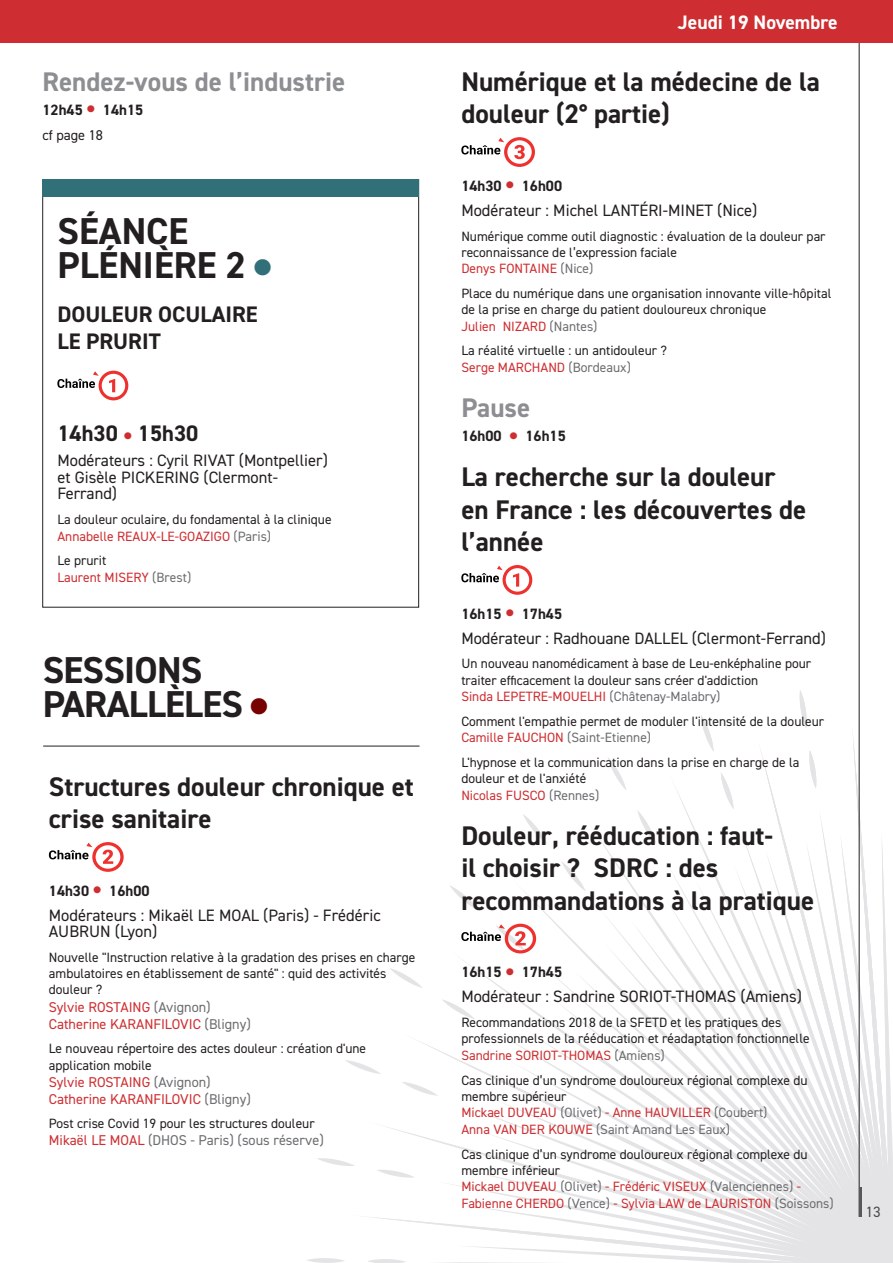
<style>
.page{position:relative;width:893px;height:1263px;background:#fff}
.page>*{position:absolute;margin:0;border:0;box-sizing:border-box;transform-origin:0 0}
.t1{font:700 37.5px/34.5px "DIN2014";letter-spacing:-.02em;color:#231f20}
.t2{font:700 37.5px/34.5px "DIN2014";color:#231f20}
.t3{font:700 27px/32.4px "DIN2014";color:#231f20}
.t4{font:700 27px "DIN2014";color:#8c8e91}
.t5{font:700 22.5px/27px "DIN2014";color:#231f20}
.t6{font:700 19.5px "DIN2014";color:#fff}
.t7{font:16.5px/16.5px "DIN2014";color:#231f20}
.t8{font:700 15px "DIN2014";color:#231f20}
.t9{font:15px "DIN2014";color:#4b4c4d}
.t10{font:14.25px/17.1px "DIN2014";color:#ce2e31}
.t11{font:14.25px "DIN2014";color:#6c6d70}
.t12{font:14.25px "DIN2014";color:#231f20}
.t13{font:13.5px/16.4px "DIN2014";color:#231f20}
.t14{font:13.5px/16.5px "DIN2014";color:#ce2e31}
.s1{font-size:30px;color:#ce2e31}
.s2{color:#317079}
.s3{color:#ce2e31}
.s4{color:#6c6d70}
.s5{color:#231f20}
.s6{color:#700}
</style>
<div class="page">
<hr style="left:859px;top:0;width:1px;height:1217px;background:#231f20">
<div style="left:0;top:0;width:893px;height:43px;background:#ce2e31"></div>
<div style="left:43px;top:179px;width:376px;height:18px;background:#317079"></div>
<svg style="left:57px;top:371px;width:71px;height:29px"></svg>
<hr style="left:43px;top:746px;width:377px;height:1px;background:#231f20">
<svg style="left:49px;top:842px;width:75px;height:30px"></svg>
<svg style="left:461px;top:137px;width:74px;height:30px"></svg>
<svg style="left:461px;top:565px;width:71px;height:30px"></svg>
<svg style="left:306px;top:690px;width:587px;height:573px"></svg>
<h2 class="t4" style="left:43px;top:64px;width:304px">Rendez-vous de l’industrie</h2>
<p class="t8" style="left:43px;top:100px;width:102px">12h45 <span class="s1">•</span> 14h15</p>
<p class="t12" style="left:43px;top:127px;width:62px">cf page 18</p>
<h1 class="t2" style="left:58px;top:213px;width:215px">SÉANCE<br>PLÉNIÈRE 2 <span class="s2">●</span></h1>
<h3 class="t5" style="left:58px;top:301px;width:202px">DOULEUR OCULAIRE<br>LE PRURIT</h3>
<h3 class="t5" style="left:57px;top:420px;width:142px">14h30 <span class="s1">•</span> 15h30</h3>
<p class="t7" style="left:57px;top:452px;width:272px">Modérateurs : Cyril RIVAT (Montpellier) et Gisèle PICKERING (Clermont-<br>Ferrand)</p>
<p class="t13" style="left:57px;top:511px;width:276px">La douleur oculaire, du fondamental à la clinique<br><span class="s3">Annabelle REAUX-LE-GOAZIGO</span> <span class="s4">(Paris)</span></p>
<p class="t14" style="left:57px;top:552px;width:135px"><span class="s5">Le prurit<br></span>Laurent MISERY <span class="s4">(Brest)</span></p>
<h1 class="t1" style="left:43px;top:652px;width:227px">SESSIONS<br>PARALLÈLES <span class="s6">●</span></h1>
<h2 class="t3" style="left:49px;top:770px;width:366px">Structures douleur chronique et crise sanitaire</h2>
<p class="t8" style="left:49px;top:881px;width:102px">14h30 <span class="s1">•</span> 16h00</p>
<p class="t7" style="left:49px;top:906px;width:333px">Modérateurs : Mikaël LE MOAL (Paris) - Frédéric<br>AUBRUN (Lyon)</p>
<p class="t13" style="left:49px;top:949px;width:368px">Nouvelle "Instruction relative à la gradation des prises en charge ambulatoires en établissement de santé" : quid des activités douleur ?</p>
<p class="t10" style="left:49px;top:998px;width:203px">Sylvie ROSTAING <span class="s4">(Avignon)<br></span>Catherine KARANFILOVIC <span class="s4">(Bligny)</span></p>
<p class="t13" style="left:49px;top:1040px;width:319px">Le nouveau répertoire des actes douleur : création d'une application mobile</p>
<p class="t10" style="left:49px;top:1073px;width:203px">Sylvie ROSTAING <span class="s4">(Avignon)<br></span>Catherine KARANFILOVIC <span class="s4">(Bligny)</span></p>
<p class="t13" style="left:49px;top:1115px;width:267px">Post crise Covid 19 pour les structures douleur</p>
<p class="t11" style="left:49px;top:1131px;width:276px"><span class="s3">Mikaël LE MOAL</span> (DHOS - Paris) (sous réserve)</p>
<h3 class="t6" style="left:678px;top:9px;width:161px">Jeudi 19 Novembre</h3>
<h2 class="t3" style="left:461px;top:65px;width:360px">Numérique et la médecine de la douleur (2° partie)</h2>
<p class="t8" style="left:461px;top:176px;width:102px">14h30 <span class="s1">•</span> 16h00</p>
<p class="t7" style="left:461px;top:202px;width:298px">Modérateur : Michel LANTÉRI-MINET (Nice)</p>
<p class="t13" style="left:461px;top:228px;width:366px">Numérique comme outil diagnostic : évaluation de la douleur par reconnaissance de l’expression faciale<br><span class="s3">Denys FONTAINE</span> <span class="s4">(Nice)</span></p>
<p class="t13" style="left:461px;top:285px;width:372px">Place du numérique dans une organisation innovante ville-hôpital de la prise en charge du patient douloureux chronique<br><span class="s3">Julien NIZARD</span> <span class="s4">(Nantes)</span></p>
<p class="t13" style="left:461px;top:342px;width:207px">La réalité virtuelle : un antidouleur ?<br><span class="s3">Serge MARCHAND</span> <span class="s4">(Bordeaux)</span></p>
<h2 class="t4" style="left:461px;top:390px;width:70px">Pause</h2>
<p class="t8" style="left:461px;top:426px;width:106px">16h00 <span class="s1">•</span> 16h15</p>
<h2 class="t3" style="left:461px;top:460px;width:346px">La recherche sur la douleur en France : les découvertes de l’année</h2>
<p class="t8" style="left:461px;top:604px;width:102px">16h15 <span class="s1">•</span> 17h45</p>
<p class="t7" style="left:461px;top:629px;width:366px">Modérateur : Radhouane DALLEL (Clermont-Ferrand)</p>
<p class="t13" style="left:461px;top:655px;width:351px">Un nouveau nanomédicament à base de Leu-enképhaline pour traiter efficacement la douleur sans créer d'addiction<br><span class="s3">Sinda LEPETRE-MOUELHI</span> <span class="s4">(Châtenay-Malabry)</span></p>
<p class="t13" style="left:461px;top:713px;width:364px">Comment l'empathie permet de moduler l'intensité de la douleur<br><span class="s3">Camille FAUCHON</span> <span class="s4">(Saint-Etienne)</span></p>
<p class="t13" style="left:461px;top:754px;width:339px">L'hypnose et la communication dans la prise en charge de la douleur et de l'anxiété<br><span class="s3">Nicolas FUSCO</span> <span class="s4">(Rennes)</span></p>
<h2 class="t3" style="left:461px;top:819px;width:354px">Douleur, rééducation : faut-<br>il choisir ? SDRC : des recommandations à la pratique</h2>
<p class="t8" style="left:461px;top:962px;width:102px">16h15 <span class="s1">•</span> 17h45</p>
<p class="t7" style="left:461px;top:988px;width:342px">Modérateur : Sandrine SORIOT-THOMAS (Amiens)</p>
<p class="t13" style="left:461px;top:1014px;width:350px">Recommandations 2018 de la SFETD et les pratiques des professionnels de la rééducation et réadaptation fonctionnelle<br><span class="s3">Sandrine SORIOT-THOMAS</span> <span class="s4">(Amiens)</span></p>
<p class="t13" style="left:461px;top:1071px;width:348px">Cas clinique d’un syndrome douloureux régional complexe du membre supérieur<br><span class="s3">Mickael DUVEAU</span> <span class="s4">(Olivet)</span> <span class="s3">- Anne HAUVILLER</span> <span class="s4">(Coubert)<br></span><span class="s3">Anna VAN DER KOUWE</span> <span class="s4">(Saint Amand Les Eaux)</span></p>
<p class="t13" style="left:461px;top:1145px;width:374px">Cas clinique d’un syndrome douloureux régional complexe du membre inférieur<br><span class="s3">Mickael DUVEAU</span> <span class="s4">(Olivet)</span> <span class="s3">- Frédéric VISEUX</span> <span class="s4">(Valenciennes)</span> <span class="s3">- Fabienne CHERDO</span> <span class="s4">(Vence)</span> <span class="s3">- Sylvia LAW de LAURISTON</span> <span class="s4">(Soissons)</span></p>
<p class="t9" style="left:866px;top:1202px;width:16px">13</p>
</div>
